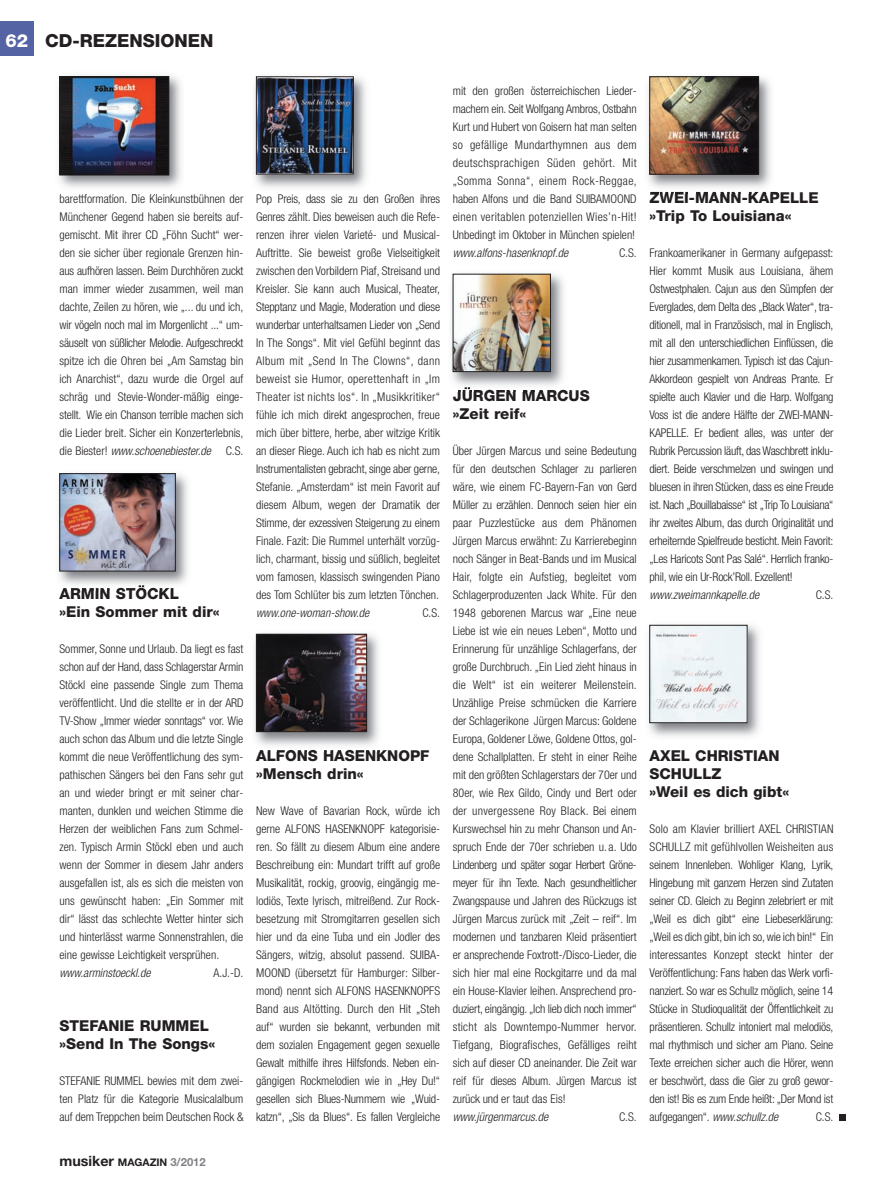
<style>
.page{position:relative;width:893px;height:1191px;background:#fff}
.page>*{position:absolute;margin:0;border:0;box-sizing:border-box;transform-origin:0 0}
.t1{font:800 18px "Helvetica Neue";color:#231f20}
.t2{font:800 15px/18px "Helvetica Neue";color:#231f20}
.t3{font:700 14.25px "Helvetica Neue";color:#231f20}
.t4{font:300 condensed 12px/18px "Helvetica Neue";color:#231f20;text-align:justify}
.t5{font:300 condensed 12px/18px "Helvetica Neue";letter-spacing:-.02em;color:#231f20}
.s1{color:#fff}
.s2{font-style:italic}
.s3{font-size:10.5px}
.s4{font-size:11.25px;color:#808285}
</style>
<div class="page">
<div style="left:0;top:21px;width:34px;height:34px;background:#5463a4"></div>
<img style="left:58px;top:75px;width:123px;height:120px">
<img style="left:60px;top:194px;width:59px;height:1px">
<img style="left:62px;top:79px;width:105px;height:94px">
<div style="left:60px;top:77px;width:109px;height:98px;border:1px solid #231f20"></div>
<img style="left:58px;top:473px;width:130px;height:112px">
<img style="left:62px;top:585px;width:112px;height:5px">
<img style="left:62px;top:475px;width:112px;height:94px">
<div style="left:60px;top:473px;width:116px;height:98px;border:1px solid #231f20"></div>
<img style="left:254px;top:76px;width:112px;height:112px">
<img style="left:258px;top:79px;width:93px;height:93px">
<div style="left:256px;top:77px;width:97px;height:97px;border:1px solid #231f20"></div>
<img style="left:254px;top:633px;width:125px;height:117px">
<img style="left:259px;top:750px;width:127px;height:1px">
<img style="left:258px;top:636px;width:107px;height:94px">
<div style="left:256px;top:634px;width:111px;height:98px;border:1px solid #231f20"></div>
<img style="left:451px;top:273px;width:113px;height:113px">
<img style="left:458px;top:387px;width:112px;height:4px">
<img style="left:455px;top:276px;width:94px;height:94px">
<div style="left:453px;top:274px;width:98px;height:98px;border:1px solid #231f20"></div>
<img style="left:647px;top:76px;width:129px;height:116px">
<img style="left:650px;top:192px;width:128px;height:2px">
<img style="left:651px;top:79px;width:106px;height:93px">
<div style="left:649px;top:77px;width:110px;height:97px;border:1px solid #231f20"></div>
<img style="left:648px;top:624px;width:112px;height:113px">
<img style="left:651px;top:627px;width:94px;height:94px">
<div style="left:649px;top:625px;width:98px;height:98px;border:1px solid #231f20"></div>
<div style="left:839px;top:1114px;width:7px;height:7px;background:#231f20"></div>
<p class="t1" style="left:6px;top:34px;width:210px"><span class="s1">62</span> CD-REZENSIONEN</p>
<p class="t4" style="left:60px;top:190px;width:185px">barettformation. Die Kleinkunstbühnen der Münchener Gegend haben sie bereits auf&shy;gemischt. Mit ihrer CD „Föhn Sucht“ wer&shy;den sie sicher über regionale Grenzen hin&shy;aus aufhören lassen. Beim Durchhören zuckt man immer wieder zusammen, weil man dachte, Zeilen zu hören, wie „... du und ich, wir vögeln noch mal im Morgenlicht ...“ um - säuselt von süßlicher Melodie. Aufge schreckt spitze ich die Ohren bei „Am Samstag bin ich Anarchist“, dazu wurde die Orgel auf schräg und Stevie-Wonder-mäßig einge&shy;stellt. Wie ein Chanson terrible machen sich die Lieder breit. Sicher ein Konzerter lebnis, d i e B i e s t e r ! <span class="s2">www.schoenebiester.de</span></p>
<p class="t4" style="left:226px;top:442px;width:19px">C.S.</p>
<p class="t2" style="left:60px;top:586px;width:161px">ARMIN STÖCKL<br>»Ein Sommer mit dir«</p>
<p class="t4" style="left:60px;top:640px;width:185px;text-align:left">Sommer, Sonne und Urlaub. Da liegt es fast schon auf der Hand, dass Schlagerstar Armin Stöckl eine passende Single zum Thema veröffentlicht. Und die stellte er in der ARD TV-Show „Immer wieder sonntags“ vor. Wie auch schon das Album und die letzte Single kommt die neue Veröffentli chung des sym&shy;pathischen Sängers bei den Fans sehr gut an und wieder bringt er mit seiner char&shy;manten, dunklen und weichen Stimme die Herzen der weiblichen Fans zum Schmel - zen. Typisch Armin Stöckl eben und auch wenn der Sommer in diesem Jahr anders ausgefallen ist, als es sich die meisten von uns gewünscht haben: „Ein Sommer mit dir“ lässt das schlechte Wetter hinter sich und hinterlässt warme Sonnen strahlen, die eine gewisse Leichtigkeit versprühen. <span class="s2">www.arminstoeckl.de</span></p>
<p class="t4" style="left:213px;top:964px;width:31px">A.J.-D.</p>
<p class="t2" style="left:60px;top:1018px;width:157px">STEFANIE RUMMEL »Send In The Songs«</p>
<p class="t4" style="left:60px;top:1072px;width:185px">STEFANIE RUMMEL bewies mit dem zwei&shy;ten Platz für die Kategorie Musicalalbum auf dem Treppchen beim Deutschen Rock &amp;</p>
<p class="t4" style="left:256px;top:190px;width:185px">Pop Preis, dass sie zu den Großen ihres Genres zählt. Dies beweisen auch die Re fe - renzen ihrer vielen Varieté- und Musical-Auf tritte. Sie beweist große Vielseitigkeit zwischen den Vorbildern Piaf, Streisand und Kreisler. Sie kann auch Musical, Theater, Stepptanz und Magie, Moderation und diese wunderbar unterhaltsamen Lieder von „Send In The Songs“. Mit viel Gefühl be ginnt das Album mit „Send In The Clowns“, dann beweist sie Humor, operettenhaft in „Im Theater ist nichts los“. In „Musikkriti ker“ fühle ich mich direkt angesprochen, freue mich über bittere, herbe, aber witzige Kritik an dieser Riege. Auch ich hab es nicht zum Instrumentalisten gebracht, singe aber gerne, Stefanie. „Amsterdam“ ist mein Favorit auf diesem Album, wegen der Dramatik der Stim me, der exzessiven Steigerung zu einem Finale. Fazit: Die Rummel unterhält vorzüg&shy;lich, charmant, bissig und süßlich, begleitet vom famosen, klassisch swingenden Piano des Tom Schlüter bis zum letzten Tönchen. <span class="s2">www.one-woman-show.de</span></p>
<p class="t4" style="left:422px;top:604px;width:19px">C.S.</p>
<p class="t2" style="left:256px;top:748px;width:175px">ALFONS HASENKNOPF »Mensch drin«</p>
<p class="t4" style="left:256px;top:802px;width:185px">New Wave of Bavarian Rock, würde ich gerne ALFONS HASENKNOPF kategorisie&shy;ren. So fällt zu diesem Album eine andere Beschrei bung ein: Mund art trifft auf große Musikal ität, rockig, groovig, eingängig me - lodiös, Texte lyrisch, mitreißend. Zur Rock - beset zung mit Strom gitar ren gesellen sich hier und da eine Tuba und ein Jodler des Sängers, witzig, absolut passend. SUIBA-MOOND (übersetzt für Hambur ger: Silber - mond) nennt sich ALFONS HASENKNOPFS Band aus Altötting. Durch den Hit „Steh auf“ wurden sie bekannt, verbunden mit dem sozialen Engagement gegen sexuelle Gewalt mithilfe ihres Hilfsfonds. Neben ein&shy;gängigen Rockmelodien wie in „Hey Du!“ gesellen sich Blues-Nummern wie „Wuid - katzn“, „Sis da Blues“. Es fallen Ver gleiche</p>
<p class="t4" style="left:453px;top:82px;width:185px;text-align:left">mit den großen österreichischen Lieder - machern ein. Seit Wolfgang Ambros, Ostbahn Kurt und Hubert von Goisern hat man selten so gefällige Mundarthymnen aus dem deutsch sprachigen Süden gehört. Mit „Somma Sonna“, einem Rock-Reggae, haben Alfons und die Band SUIBAMOOND einen veritablen potenziellen Wies’n-Hit!<br>Un be dingt im Oktober in München spielen! <span class="s2">www.alfons-hasenknopf.de</span></p>
<p class="t2" style="left:649px;top:190px;width:171px">ZWEI-MANN-KAPELLE »Trip To Louisiana«</p>
<p class="t5" style="left:649px;top:244px;width:185px">Frankoamerikaner in Germany aufgepasst:<br>Hier kommt Musik aus Louisiana, ähem Ostwestphalen. Cajun aus den Sümpfen der Everglades, dem Delta des „Black Water“, tra&shy;ditionell, mal in Französisch, mal in Eng lisch, mit all den unterschiedlichen Ein flüs sen, die hier zusammenkamen. Typisch ist das Cajun-Akkordeon gespielt von Andreas Prante. Er spielte auch Klavier und die Harp. Wolfgang Voss ist die andere Hälfte der ZWEI-MANN-KAPELLE. Er bedient alles, was unter der Rubrik Percussion läuft, das Wasch brett inklu&shy;diert. Beide verschmelzen und swingen und bluesen in ihren Stücken, dass es eine Freude ist. Nach „Bouillabaisse“ ist „Trip To Louisiana“ ihr zweites Album, das durch Origi nalität und erheiternde Spiel freude besticht. Mein Favorit: „Les Haricots Sont Pas Salé“. Herrlich franko&shy;phil, wie ein Ur-Rock’Roll. Exzellent! <span class="s2">www.zweimannkapelle.de</span></p>
<p class="t4" style="left:619px;top:244px;width:19px">C.S.</p>
<p class="t2" style="left:453px;top:388px;width:138px">JÜRGEN MARCUS »Zeit reif«</p>
<p class="t4" style="left:453px;top:442px;width:186px;text-align:left">Über Jürgen Marcus und seine Bedeu tung für den deutschen Schlager zu parlieren wäre, wie einem FC-Bayern-Fan von Gerd Müller zu erzählen. Dennoch seien hier ein paar Puzzlestücke aus dem Phä nomen Jürgen Marcus erwähnt: Zu Karrierebeginn noch Sänger in Beat-Bands und im Mu si cal Hair, folgte ein Aufstieg, begleitet vom Schlagerproduzenten Jack White. Für den 1948 geborenen Marcus war „Eine neue Liebe ist wie ein neues Leben“, Motto und Erinnerung für unzählige Schlagerfans, der große Durchbruch. „Ein Lied zieht hinaus in die Welt“ ist ein weiterer Meilenstein.<br>Unzählige Preise schmücken die Karriere der Schlagerikone Jürgen Marcus: Goldene Europa, Goldener Löwe, Goldene Ottos, gol&shy;dene Schallplatten. Er steht in einer Reihe mit den größten Schlagerstars der 70er und 80er, wie Rex Gildo, Cindy und Bert oder der unvergessene Roy Black. Bei einem Kurswechsel hin zu mehr Chanson und An - spruch Ende der 70er schrieben u. a. Udo Lindenberg und später sogar Herbert Gröne - meyer für ihn Texte. Nach gesundheitlicher Zwangs pause und Jahren des Rückzugs ist Jürgen Marcus zurück mit „Zeit – reif“. Im modernen und tanzbaren Kleid präsentiert er an sprechende Foxtrott-/Disco-Lieder, die sich hier mal eine Rockgitarre und da mal ein House-Klavier leihen. Ansprechend pro&shy;duziert, eingängig. „Ich lieb dich noch immer“ sticht als Downtempo-Nummer hervor.<br>Tiefgang, Biografisches, Gefälliges reiht sich auf dieser CD aneinander. Die Zeit war reif für dieses Album. Jürgen Marcus ist zurück und er taut das Eis! <span class="s2">www.jürgenmarcus.de</span></p>
<p class="t4" style="left:816px;top:586px;width:19px">C.S.</p>
<p class="t2" style="left:649px;top:748px;width:141px">AXEL CHRISTIAN<br>SCHULLZ<br>»Weil es dich gibt«</p>
<p class="t4" style="left:649px;top:820px;width:185px">Solo am Klavier brilliert AXEL CHRISTIAN SCHULLZ mit gefühlvollen Weisheiten aus seinem Innenleben. Wohliger Klang, Lyrik, Hingebung mit ganzem Herzen sind Zutaten seiner CD. Gleich zu Beginn zelebriert er mit „Weil es dich gibt“ eine Liebeserklärung: „Weil es dich gibt, bin ich so, wie ich bin!“ Ein interessantes Konzept steckt hinter der Veröffentlichung: Fans haben das Werk vorfi&shy;nanziert. So war es Schullz möglich, seine 14<br>Stücke in Studioqualität der Öffentlichkeit zu präsentieren. Schullz intoniert mal melodiös, mal rhythmisch und sicher am Piano. Seine Texte erreichen sicher auch die Hörer, wenn er beschwört, dass die Gier zu groß gewor&shy;den ist! Bis es zum Ende heißt: „Der Mond ist aufgegangen“. <span class="s2">www.schullz.de</span></p>
<p class="t4" style="left:619px;top:1108px;width:19px">C.S.</p>
<p class="t4" style="left:816px;top:1108px;width:19px">C.S.</p>
<p class="t3" style="left:60px;top:1155px;width:148px">musiker <span class="s3">MAGAZIN</span> <span class="s4">3/2012</span></p>
</div>
